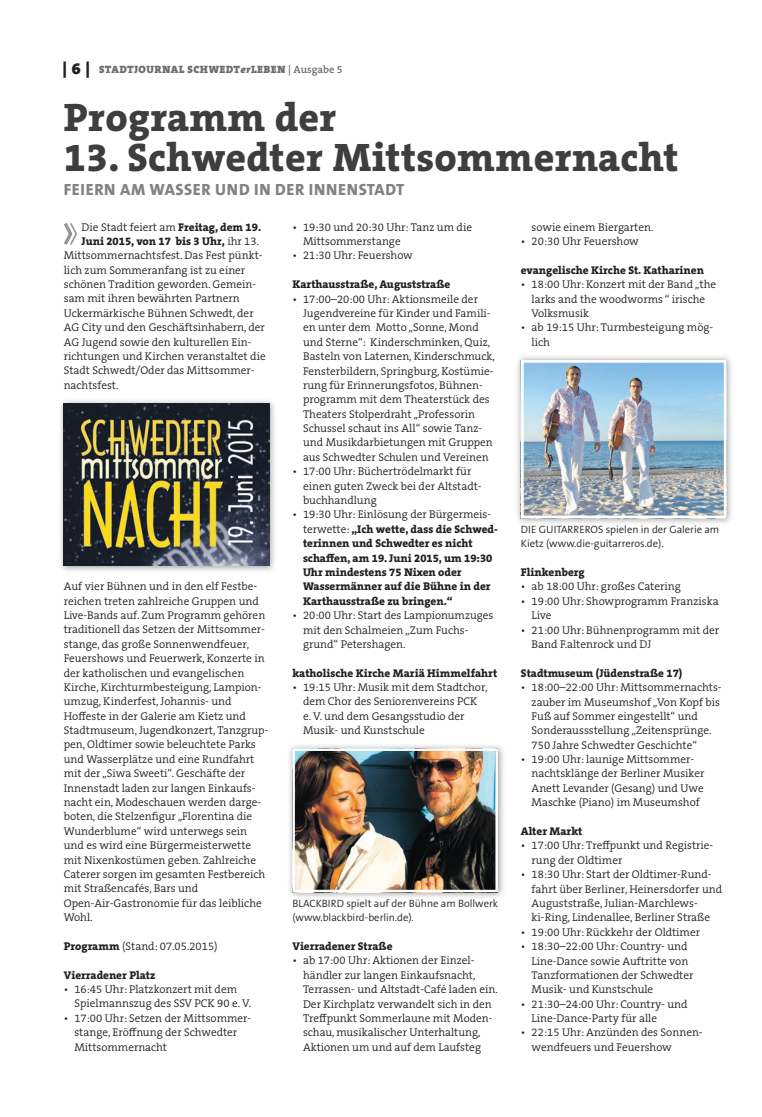
<style>
.page{position:relative;width:762px;height:1117px;background:#fff}
.page>*{position:absolute;margin:0;border:0;box-sizing:border-box;transform-origin:0 0}
.t1{font:800 40px "The Serif B W8";letter-spacing:.01em;color:#3e3e3f}
.t2{font:800 16.25px "The Sans B W8";letter-spacing:.04em;color:#808285}
.t3{font:300 11.25px/14.4px "The Serif B W4";color:#231f20}
.t4{font:800 11.25px/14.4px "The Serif B W8";color:#231f20}
.t5{font:300 10.62px/14.4px "The Sans B W4";color:#231f20}
.t6{font:900 10.62px "The Serif B W9";letter-spacing:.045em;color:#6c6d70}
.s1{font-size:16.25px;color:#231f20}
.s2{font-style:italic}
.s3{font-family:"The Serif B W6";font-weight:600}
.s4{font-family:"The Serif B W8";font-weight:800}
.s5{font-family:"The Serif B W4";font-weight:300}
</style>
<div class="page">
<svg style="left:64px;top:223px;width:13px;height:22px"></svg>
<div style="left:287px;top:742px;width:219px;height:158px;background:#231f20;opacity:.45"></div>
<img style="left:295px;top:751px;width:200px;height:138px">
<div style="left:292px;top:748px;width:206px;height:144px;border:2px solid #fff"></div>
<div style="left:515px;top:354px;width:219px;height:172px;background:#231f20;opacity:.45"></div>
<img style="left:525px;top:364px;width:197px;height:150px">
<div style="left:521px;top:360px;width:205px;height:158px;border:3px solid #fff"></div>
<div style="left:58px;top:397px;width:219px;height:176px;background:#231f20;opacity:.45"></div>
<img style="left:64px;top:403px;width:205px;height:162px">
<p class="t6" style="left:63px;top:63px;width:282px"><span class="s1">| 6 |</span> STADTJOURNAL SCHWEDT<span class="s2">er</span>LEBEN <span class="s3">| Ausgabe 5</span></p>
<h1 class="t1" style="left:64px;top:90px;width:274px">Programm der</h1>
<h1 class="t1" style="left:64px;top:130px;width:616px">13. Schwedter Mittsommernacht</h1>
<h2 class="t2" style="left:64px;top:179px;width:342px">FEIERN AM WASSER UND IN DER INNENSTADT</h2>
<p class="t3" style="left:82px;top:219px;width:181px">Die Stadt feiert am <span class="s4">Freitag, dem 19.</span></p>
<p class="t4" style="left:82px;top:234px;width:179px">Juni 2015, von 17 bis 3 Uhr, <span class="s5">ihr 13.</span></p>
<p class="t3" style="left:64px;top:248px;width:203px">Mittsommernachtsfest. Das Fest pünkt&shy;lich zum Sommeranfang ist zu einer schönen Tradition geworden. Gemein&shy;sam mit ihren bewährten Partnern Uckermärkische Bühnen Schwedt, der AG City und den Geschäftsinhabern, der AG Jugend sowie den kulturellen Ein&shy;richtungen und Kirchen veranstaltet die Stadt Schwedt/Oder das Mittsommer&shy;nachtsfest.</p>
<p class="t3" style="left:303px;top:220px;width:170px;text-indent:-11px">• 19:30 und 20:30 Uhr: Tanz um die<br>Mittsommerstange</p>
<p class="t3" style="left:292px;top:248px;width:122px">• 21:30 Uhr: Feuershow</p>
<p class="t4" style="left:292px;top:277px;width:159px">Karthausstraße, Auguststraße</p>
<p class="t3" style="left:303px;top:291px;width:193px;text-indent:-11px">• 17:00–20:00 Uhr: Aktionsmeile der Jugendvereine für Kinder und Famili&shy;en unter dem Motto „Sonne, Mond und Sterne“: Kinderschminken, Quiz, Basteln von Laternen, Kinderschmuck, Fensterbildern, Springburg, Kostümie&shy;rung für Erinnerungsfotos, Bühnen&shy;programm mit dem Theaterstück des Theaters Stolperdraht „Professorin Schussel schaut ins All“ sowie Tanz&shy;und Musikdarbietungen mit Gruppen aus Schwedter Schulen und Vereinen</p>
<p class="t3" style="left:303px;top:464px;width:180px;text-indent:-11px">• 17:00 Uhr: Büchertrödelmarkt für einen guten Zweck bei der Altstadt&shy;buchhandlung</p>
<p class="t3" style="left:292px;top:507px;width:200px">• 19:30 Uhr: Einlösung der Bürgermeis-</p>
<p class="t4" style="left:303px;top:521px;width:196px"><span class="s5">terwette:</span> „Ich wette, dass die Schwed&shy;terinnen und Schwedter es nicht schaffen, am 19. Juni 2015, um 19:30<br>Uhr mindestens 75 Nixen oder<br>Wassermänner auf die Bühne in der<br>Karthausstraße zu bringen.“</p>
<p class="t3" style="left:303px;top:608px;width:192px;text-indent:-11px">• 20:00 Uhr: Start des Lampionumzuges mit den Schalmeien „Zum Fuchs&shy;grund“ Petershagen.</p>
<p class="t4" style="left:292px;top:665px;width:206px">katholische Kirche Mariä Himmelfahrt</p>
<p class="t3" style="left:303px;top:680px;width:186px;text-indent:-11px">• 19:15 Uhr: Musik mit dem Stadtchor, dem Chor des Seniorenvereins PCK e. V. und dem Gesangsstudio der<br>Musik- und Kunstschule</p>
<p class="t3" style="left:531px;top:220px;width:123px">sowie einem Biergarten.</p>
<p class="t3" style="left:521px;top:234px;width:119px">• 20:30 Uhr Feuershow</p>
<p class="t4" style="left:521px;top:263px;width:184px">evangelische Kirche St. Katharinen</p>
<p class="t3" style="left:531px;top:277px;width:186px;text-indent:-11px">• 18:00 Uhr: Konzert mit der Band „the larks and the woodworms “ irische<br>Volksmusik</p>
<p class="t3" style="left:531px;top:320px;width:183px;text-indent:-11px">• ab 19:15 Uhr: Turmbesteigung mög&shy;lich</p>
<p class="t5" style="left:521px;top:522px;width:200px">DIE GUITARREROS spielen in der Galerie am<br>Kietz (www.die-guitarreros.de).</p>
<p class="t4" style="left:521px;top:565px;width:65px">Flinkenberg</p>
<p class="t3" style="left:521px;top:579px;width:161px">• ab 18:00 Uhr: großes Catering</p>
<p class="t3" style="left:531px;top:593px;width:188px;text-indent:-11px">• 19:00 Uhr: Showprogramm Franziska<br>Live</p>
<p class="t3" style="left:531px;top:622px;width:189px;text-indent:-11px">• 21:00 Uhr: Bühnenprogramm mit der<br>Band F.altenrock und DJ</p>
<p class="t4" style="left:521px;top:665px;width:163px">Stadtmuseum (Jüdenstraße 17)</p>
<p class="t3" style="left:531px;top:680px;width:192px;text-indent:-11px">• 18:00–22:00 Uhr: Mittsommernachts&shy;zauber im Museumshof „Von Kopf bis Fuß auf Sommer eingestellt“ und Sonderaussstellung „Zeitensprünge.<br>750 Jahre Schwedter Geschichte“</p>
<p class="t3" style="left:531px;top:752px;width:174px;text-indent:-11px">• 19:00 Uhr: launige Mittsommer&shy;nachtsklänge der Berliner Musiker<br>Anett Levander (Gesang) und Uwe<br>Maschke (Piano) im Museumshof</p>
<p class="t4" style="left:521px;top:823px;width:63px">Alter Markt</p>
<p class="t3" style="left:531px;top:838px;width:183px;text-indent:-11px">• 17:00 Uhr: Treffpunkt und Registrie&shy;rung der Oldtimer</p>
<p class="t3" style="left:531px;top:867px;width:192px;text-indent:-11px">• 18:30 Uhr: Start der Oldtimer-Rund&shy;fahrt über Berliner, Heinersdorfer und Auguststraße, Julian-Marchlews&shy;ki-Ring, Lindenallee, Berliner Straße</p>
<p class="t3" style="left:521px;top:924px;width:181px">• 19:00 Uhr: Rückkehr der Oldtimer</p>
<p class="t3" style="left:531px;top:938px;width:163px;text-indent:-11px">• 18:30–22:00 Uhr: Country- und<br>Line-Dance sowie Auftritte von<br>Tanzformationen der Schwedter<br>Musik- und Kunstschule</p>
<p class="t3" style="left:531px;top:996px;width:157px;text-indent:-11px">• 21:30–24:00 Uhr: Country- und<br>Line-Dance-Party für alle</p>
<p class="t3" style="left:531px;top:1025px;width:172px;text-indent:-11px">• 22:15 Uhr: Anzünden des Sonnen&shy;wendfeuers und Feuershow</p>
<p class="t3" style="left:64px;top:579px;width:206px">Auf vier Bühnen und in den elf Festbe&shy;reichen treten zahlreiche Gruppen und Live-Bands auf. Zum Programm gehören traditionell das Setzen der Mittsommer&shy;stange, das große Sonnenwendfeuer, Feuershows und Feuerwerk, Konzerte in der katholischen und evangelischen Kirche, Kirchturmbesteigung, Lampion&shy;umzug, Kinderfest, Johannis- und Hoffeste in der Galerie am Kietz und Stadtmuseum, Jugendkonzert, Tanzgrup&shy;pen, Oldtimer sowie beleuchtete Parks und Wasserplätze und eine Rundfahrt mit der „Siwa Sweeti“. Geschäfte der Innenstadt laden zur langen Einkaufs&shy;nacht ein, Modeschauen werden darge&shy;boten, die Stelzenfigur „Florentina die Wunderblume“ wird unterwegs sein und es wird eine Bürgermeisterwette mit Nixenkostümen geben. Zahlreiche Caterer sorgen im gesamten Festbereich mit Straßencafés, Bars und Open-Air-Gastronomie für das leibliche Wohl.</p>
<p class="t3" style="left:64px;top:938px;width:155px"><span class="s4">Programm</span> (Stand: 07.05.2015)</p>
<p class="t4" style="left:64px;top:967px;width:93px">Vierradener Platz</p>
<p class="t3" style="left:74px;top:981px;width:178px;text-indent:-11px">• 16:45 Uhr: Platzkonzert mit dem<br>Spielmannszug des SSV PCK 90 e. V.</p>
<p class="t3" style="left:74px;top:1010px;width:178px;text-indent:-11px">• 17:00 Uhr: Setzen der Mittsommer&shy;stange, Eröffnung der Schwedter<br>Mittsommernacht</p>
<p class="t5" style="left:292px;top:895px;width:207px">BLACKBIRD spielt auf der Bühne am Bollwerk (www.blackbird-berlin.de).</p>
<p class="t4" style="left:292px;top:938px;width:102px">Vierradener Straße</p>
<p class="t3" style="left:303px;top:953px;width:196px;text-indent:-11px">• ab 17:00 Uhr: Aktionen der Einzel&shy;händler zur langen Einkaufsnacht, Terrassen- und Altstadt-Café laden ein.<br>Der Kirchplatz verwandelt sich in den Treffpunkt Sommerlaune mit Moden&shy;schau, musikalischer Unterhaltung, Aktionen um und auf dem Laufsteg</p>
</div>
